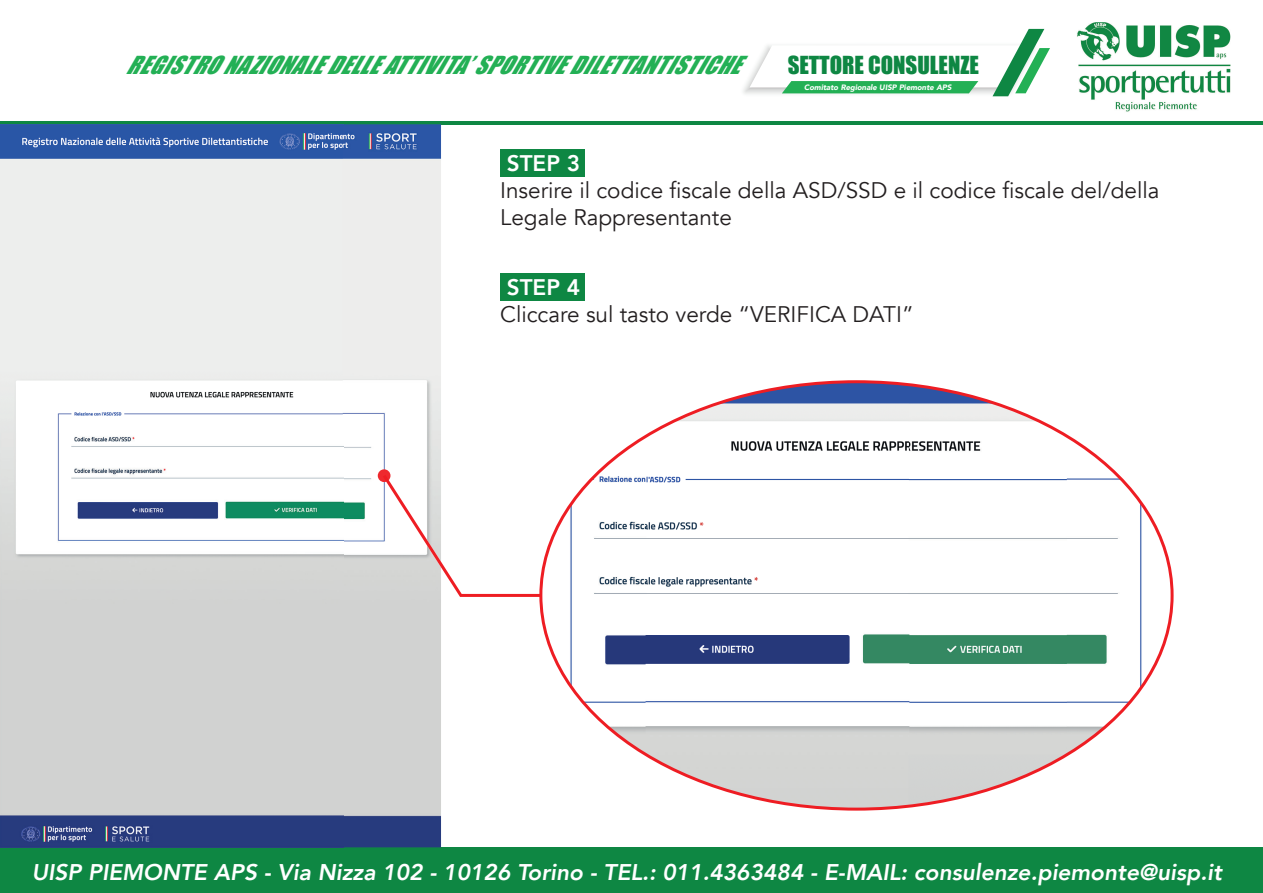
<style>
.page{position:relative;width:1263px;height:893px;background:#fff}
.page>*{position:absolute;margin:0;border:0;box-sizing:border-box;transform-origin:0 0}
.t1{font:italic 22.8px "Impact";color:#23b055}
.t2{font:22.8px "Impact";color:#0e8743}
.t3{font:italic 800 22.65px "Avenir";color:#fff}
.t4{font:22.5px/27px "Avenir";color:#231f20}
.t5{font:800 22.5px "Avenir";color:#fff}
.t6{font:italic 900 7.8px "Avenir";color:#fff}
</style>
<div class="page">
<div style="left:500px;top:274px;width:84px;height:27px;background:#0e8743"></div>
<div style="left:500px;top:149px;width:84px;height:28px;background:#0e8743"></div>
<img style="left:743px;top:80px;width:266px;height:17px">
<svg style="left:749px;top:29px;width:301px;height:67px"></svg>
<img style="left:1060px;top:22px;width:186px;height:103px">
<hr style="left:0;top:121px;width:1263px;height:3px;background:#0e8743">
<div style="left:0;top:847px;width:1263px;height:46px;background:#0e8743"></div>
<img style="left:0;top:124px;width:441px;height:723px">
<div style="left:378px;top:469px;width:12px;height:13px;background:#ee292e;border-radius:50%"></div>
<svg style="left:383px;top:475px;width:158px;height:122px"></svg>
<img style="left:645px;top:382px;width:264px;height:427px">
<img style="left:909px;top:385px;width:158px;height:371px">
<img style="left:542px;top:436px;width:104px;height:319px">
<img style="left:1067px;top:436px;width:105px;height:319px">
<img style="left:909px;top:756px;width:156px;height:50px">
<p class="t1" style="left:126px;top:47px;width:634px">REGISTRONAZIONALEDELLEATTIVITA’SPORTIVEDILETTANTISTICHE</p>
<p class="t2" style="left:788px;top:47px;width:193px">SETTORE CONSULENZE</p>
<p class="t6" style="left:804px;top:81px;width:149px">Comitato Regionale UISP Piemonte APS</p>
<p class="t5" style="left:507px;top:146px;width:75px">STEP 3</p>
<p class="t4" style="left:500px;top:177px;width:661px">Inserire il codice fiscale della ASD/SSD e il codice fiscale del/della<br>Legale Rappresentante</p>
<p class="t5" style="left:507px;top:270px;width:75px">STEP 4</p>
<p class="t4" style="left:500px;top:301px;width:415px">Cliccare sul tasto verde “VERIFICA DATI”</p>
<p class="t3" style="left:32px;top:859px;width:1191px">UISP PIEMONTE APS - Via Nizza 102 - 10126 Torino - TEL.: 011.4363484 - E-MAIL: consulenze.piemonte@uisp.it</p>
</div>
